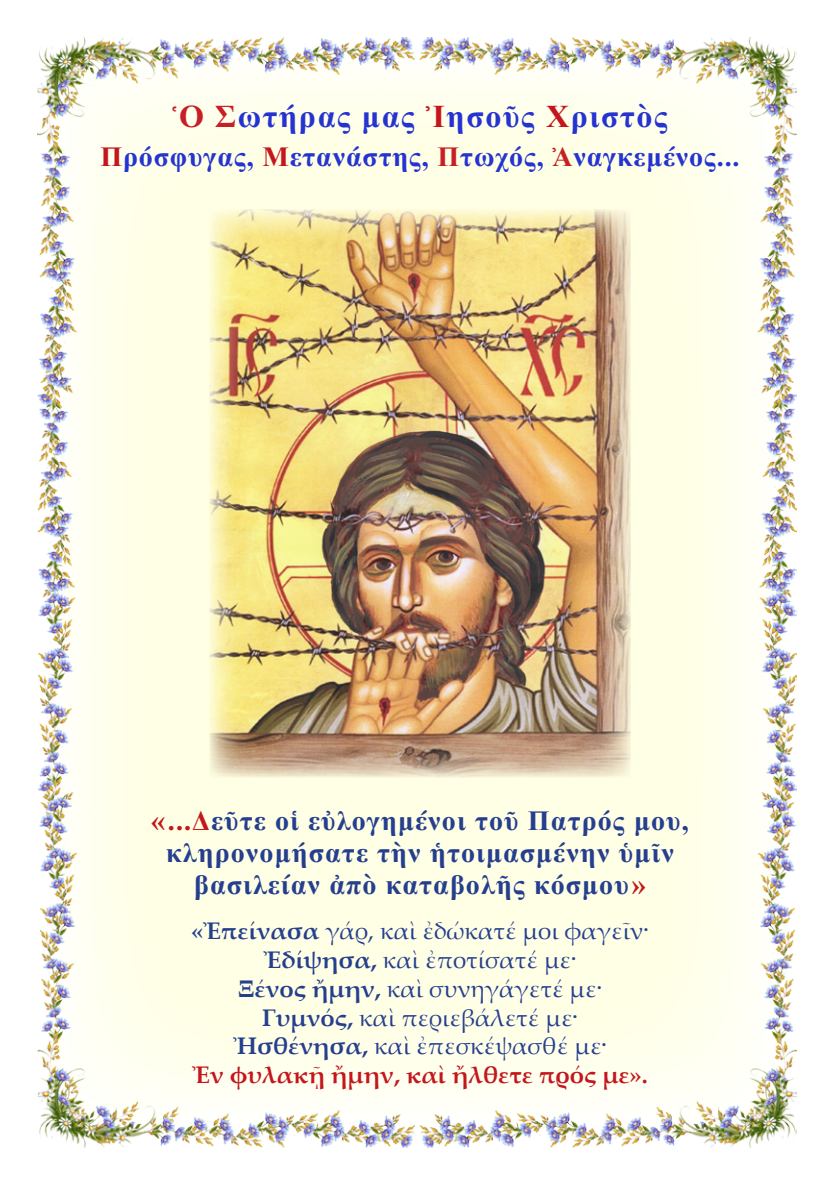
<style>
.page{position:relative;width:840px;height:1191px;background:#fff}
.page>*{position:absolute;margin:0;border:0;box-sizing:border-box;transform-origin:0 0}
.t1{font:32px "CTOS New Times Bold Test 1";letter-spacing:.05em;color:#2534d0}
.t2{font:28px/32px "CTOS New Times Bold Test 1";letter-spacing:.04em;color:#253f8e;text-align:center}
.t3{font:28px "CTOS New Times Bold Test 1";letter-spacing:.03em;color:#2534d0}
.t4{font:24px/28.8px "Palatino Linotype";color:#253f8e;text-align:center}
.t5{font:700 24px "Palatino Linotype";color:#c4161c}
.s1{color:#c62026}
.s2{color:#c4161c}
.s3{font-weight:700}
</style>
<div class="page">
<img style="left:38px;top:38px;width:758px;height:1109px">
<img style="left:209px;top:209px;width:421px;height:568px">
<p class="t1" style="left:172px;top:99px;width:496px"><span class="s1">Ὁ Σ</span>ωτήρας μας <span class="s2">Ἰ</span>ησοῦς <span class="s2">Χ</span>ριστὸς</p>
<p class="t3" style="left:100px;top:141px;width:640px"><span class="s2">Π</span>ρόσφυγας, <span class="s2">Μ</span>ετανάστης, <span class="s1">Π</span>τωχός, <span class="s1">Ἀ</span>ναγκεμένος...</p>
<p class="t2" style="left:151px;top:805px;width:539px"><span class="s2">«...Δ</span>εῦτε οἱ εὐλογημένοι τοῦ Πατρός μου, κληρονομήσατε τὴν ἡτοιμασμένην ὑμῖν βασιλείαν ἀπὸ καταβολῆς κόσμου<span class="s2">»</span></p>
<p class="t4" style="left:191px;top:915px;width:458px"><span class="s3">«Ἐπείνασα</span> γάρ, καὶ ἐδώκατέ μοι φαγεῖν·<br><span class="s3">Ἐδίψησα,</span> καὶ ἐποτίσατέ με·</p>
<p class="t4" style="left:238px;top:973px;width:365px"><span class="s3">Ξένος ἤμην,</span> καὶ συνηγάγετέ με·</p>
<p class="t4" style="left:262px;top:1002px;width:317px"><span class="s3">Γυμνός,</span> καὶ περιεβάλετέ με·</p>
<p class="t4" style="left:233px;top:1031px;width:375px"><span class="s3">Ἠσθένησα,</span> καὶ ἐπεσκέψασθέ με·</p>
<p class="t5" style="left:192px;top:1058px;width:457px">Ἐν φυλακῇ ἤμην, καὶ ἤλθετε πρός με».</p>
</div>
